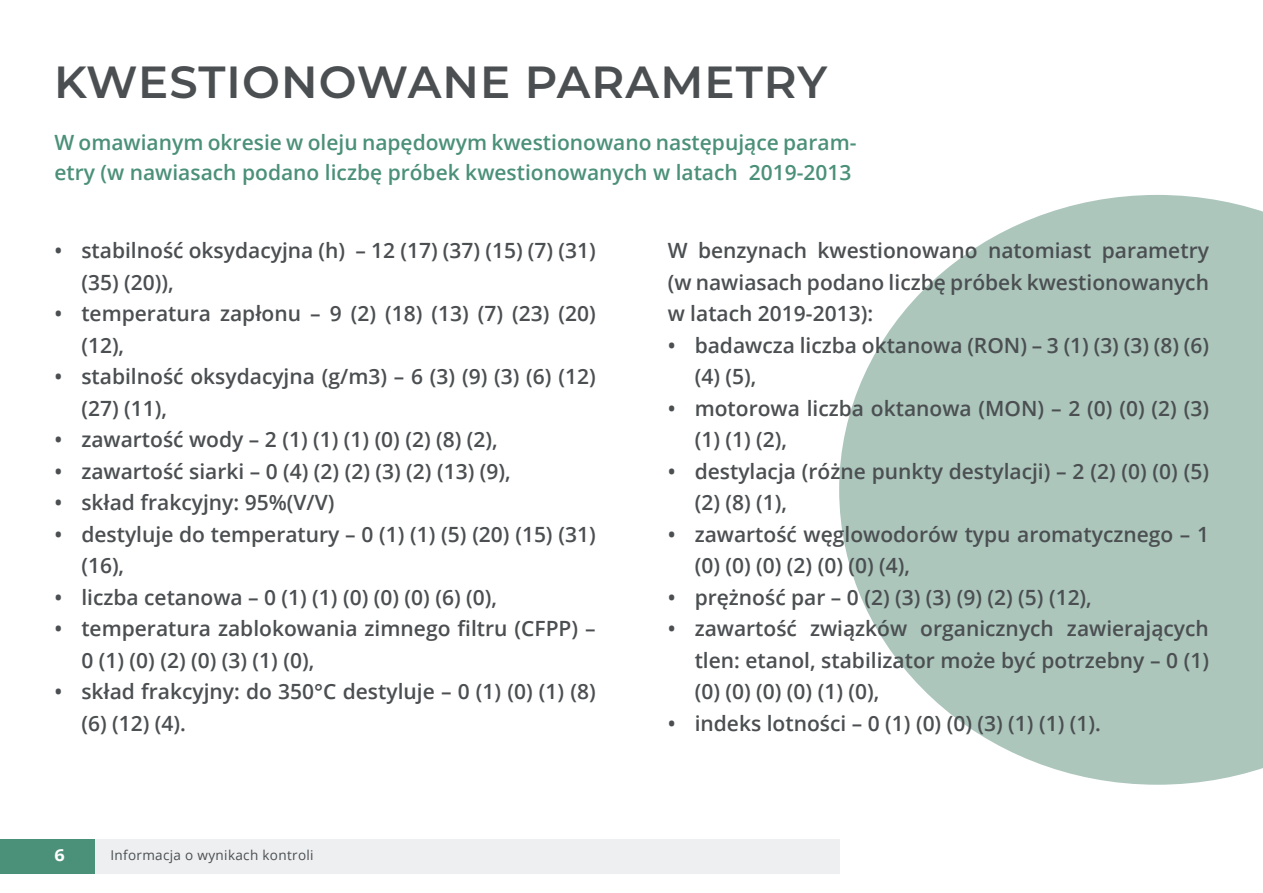
<style>
.page{position:relative;width:1263px;height:893px;background:#fff}
.page>*{position:absolute;margin:0;border:0;box-sizing:border-box;transform-origin:0 0}
.t1{font:600 45px "Montserrat";letter-spacing:.025em;color:#4b4f51}
.Title_Bttom_paragrap{font:600 21px/31.5px "Open Sans";color:#4b4f51}
.Title_Bttom_paragrap-2{font:600 21px/30px "Open Sans";color:#4b9079}
.t2{font:700 16.5px "Open Sans";color:#fff;scale:1.1 1}
.t3{font:13.5px "Open Sans";letter-spacing:.025em;color:#4b4f51}
</style>
<div class="page">
<div style="left:0;top:839px;width:95px;height:34px;background:#4b9079"></div>
<div style="left:95px;top:839px;width:744px;height:34px;background:#eeeff1"></div>
<svg style="left:839px;top:195px;width:424px;height:590px;fill:#acc6bc"></svg>
<p class="t1" style="left:54px;top:50px;width:775px">KWESTIONOWANE PARAMETRY</p>
<p class="Title_Bttom_paragrap-2" style="left:54px;top:127px;width:804px">W omawianym okresie w oleju napędowym kwestionowano następujące param&shy;etry (w nawiasach podano liczbę próbek kwestionowanych w latach 2019-2013</p>
<p class="Title_Bttom_paragrap" style="left:81px;top:234px;width:516px;text-indent:-27px">• stabilność oksydacyjna (h) – 12 (17) (37) (15) (7) (31) (35) (20)),</p>
<p class="Title_Bttom_paragrap" style="left:81px;top:297px;width:516px;text-indent:-27px">• temperatura zapłonu – 9 (2) (18) (13) (7) (23) (20) (12),</p>
<p class="Title_Bttom_paragrap" style="left:81px;top:360px;width:516px;text-indent:-27px">• stabilność oksydacyjna (g/m3) – 6 (3) (9) (3) (6) (12) (27) (11),</p>
<p class="Title_Bttom_paragrap" style="left:54px;top:423px;width:445px">• zawartość wody – 2 (1) (1) (1) (0) (2) (8) (2),</p>
<p class="Title_Bttom_paragrap" style="left:54px;top:455px;width:458px">• zawartość siarki – 0 (4) (2) (2) (3) (2) (13) (9),</p>
<p class="Title_Bttom_paragrap" style="left:54px;top:486px;width:282px">• skład frakcyjny: 95%(V/V)</p>
<p class="Title_Bttom_paragrap" style="left:81px;top:518px;width:516px;text-indent:-27px">• destyluje do temperatury – 0 (1) (1) (5) (20) (15) (31) (16),</p>
<p class="Title_Bttom_paragrap" style="left:54px;top:581px;width:444px">• liczba cetanowa – 0 (1) (1) (0) (0) (0) (6) (0),</p>
<p class="Title_Bttom_paragrap" style="left:81px;top:612px;width:516px;text-indent:-27px">• temperatura zablokowania zimnego filtru (CFPP) –<br>0 (1) (0) (2) (0) (3) (1) (0),</p>
<p class="Title_Bttom_paragrap" style="left:81px;top:675px;width:516px;text-indent:-27px">• skład frakcyjny: do 350°C destyluje – 0 (1) (0) (1) (8) (6) (12) (4).</p>
<p class="t2" style="left:54px;top:843px;width:11px">6</p>
<p class="t3" style="left:110px;top:846px;width:205px">Informacja o wynikach kontroli</p>
<p class="Title_Bttom_paragrap" style="left:668px;top:234px;width:543px;text-align:justify">W benzynach kwestionowano natomiast parametry (w nawiasach podano liczbę próbek kwestionowanych w latach 2019-2013):</p>
<p class="Title_Bttom_paragrap" style="left:695px;top:329px;width:516px;text-indent:-27px">• badawcza liczba oktanowa (RON) – 3 (1) (3) (3) (8) (6) (4) (5),</p>
<p class="Title_Bttom_paragrap" style="left:695px;top:392px;width:516px;text-indent:-27px">• motorowa liczba oktanowa (MON) – 2 (0) (0) (2) (3) (1) (1) (2),</p>
<p class="Title_Bttom_paragrap" style="left:695px;top:455px;width:516px;text-indent:-27px">• destylacja (różne punkty destylacji) – 2 (2) (0) (0) (5) (2) (8) (1),</p>
<p class="Title_Bttom_paragrap" style="left:695px;top:518px;width:516px;text-indent:-27px">• zawartość węglowodorów typu aromatycznego – 1 (0) (0) (0) (2) (0) (0) (4),</p>
<p class="Title_Bttom_paragrap" style="left:668px;top:581px;width:426px">• prężność par – 0 (2) (3) (3) (9) (2) (5) (12),</p>
<p class="Title_Bttom_paragrap" style="left:695px;top:612px;width:516px;text-align:justify;text-indent:-27px">• zawartość związków organicznych zawierających tlen: etanol, stabilizator może być potrzebny – 0 (1) (0) (0) (0) (0) (1) (0),</p>
<p class="Title_Bttom_paragrap" style="left:668px;top:707px;width:435px">• indeks lotności – 0 (1) (0) (0) (3) (1) (1) (1).</p>
</div>
